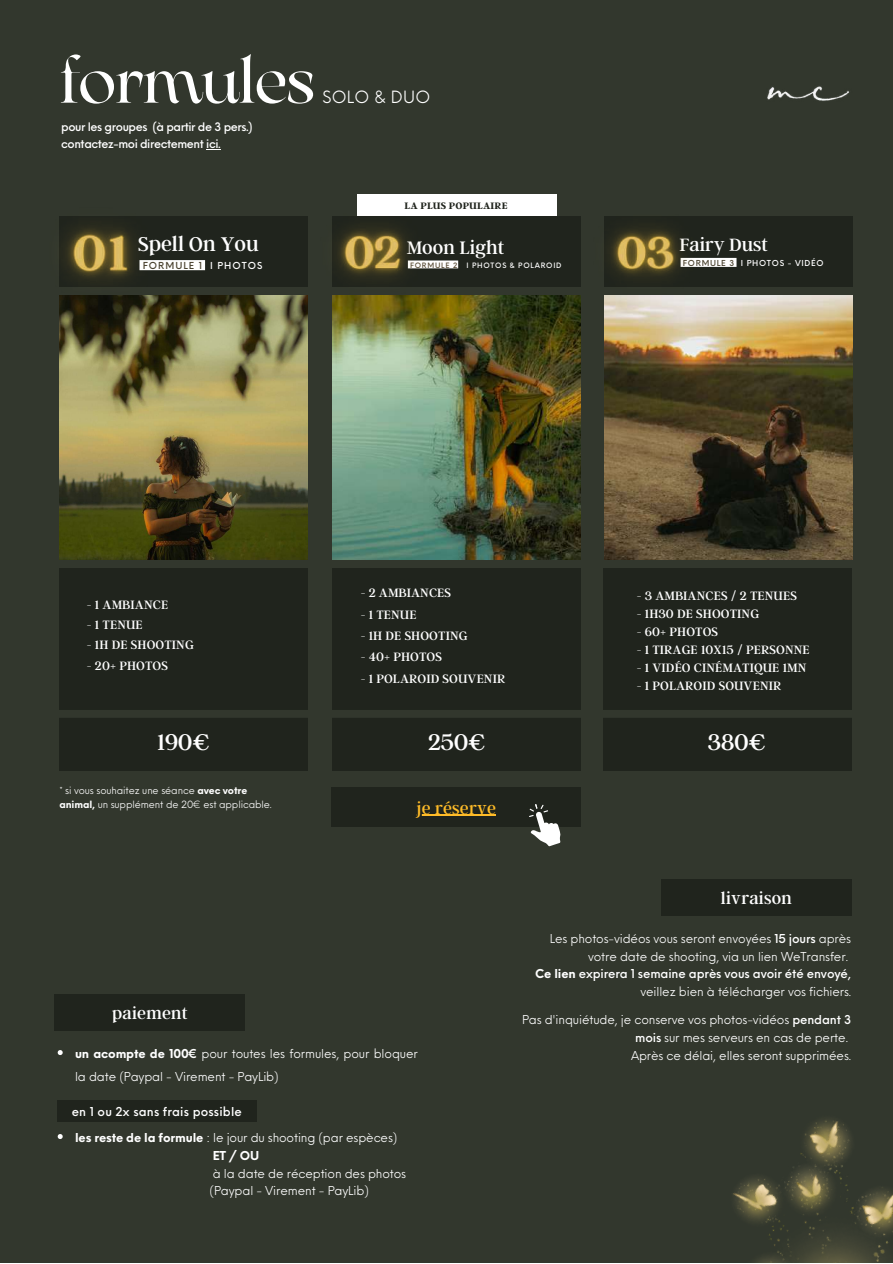
<style>
.page{position:relative;width:893px;height:1264px;background:#fff}
.page>*{position:absolute;margin:0;border:0;box-sizing:border-box;transform-origin:0 0}
.t1{font:67.5px "Arsenica";letter-spacing:-.02em;color:#fff}
.t2{font:25.05px "Argent CF";letter-spacing:-.02em;color:#fff}
.t3{font:22.05px "Argent CF";color:#fff}
.t4{font:20.1px "Argent CF";color:#fff}
.t5{font:19.8px "Argent CF";color:#fff}
.t6{font:18px "Argent CF";letter-spacing:.015em;color:#fff}
.t7{font:18px "Argent CF";letter-spacing:.015em;color:#ffbc28}
.t8{font:16.5px "Neue Einstellung";letter-spacing:.015em;color:#fff}
.t9{font:13.5px "Argent CF";letter-spacing:.01em;color:#fff}
.t10{font:12px/18px "Neue Einstellung";letter-spacing:-.01em;color:#fff}
.t11{font:500 12px "Neue Einstellung";letter-spacing:.015em;color:#fff}
.t12{font:500 11.55px/17.2px "Neue Einstellung";letter-spacing:-.035em;color:#fff}
.t13{font:700 10.35px "Argent CF";letter-spacing:.015em;color:#20241d}
.t14{font:9.75px/14.7px "Neue Einstellung";letter-spacing:-.01em;color:#fff}
.t15{font:500 9.45px "Neue Einstellung";letter-spacing:.105em;color:#4a422f}
.t16{font:500 8.1px "Neue Einstellung";letter-spacing:.085em;color:#fff}
.t17{font:500 7.2px "Neue Einstellung";letter-spacing:.105em;color:#fff}
.s1{color:#fff}
.s2{color:#584b35}
.s3{color:#4a422f}
.s4{font-weight:700}
.s5{font-weight:500}
</style>
<div class="page">
<div style="left:0;top:0;width:892px;height:1262px;background:#32372d"></div>
<img style="left:767px;top:86px;width:82px;height:15px">
<div style="left:55px;top:994px;width:190px;height:36px;background:#20241d"></div>
<svg style="left:58px;top:1050px;width:5px;height:5px"></svg>
<svg style="left:58px;top:1134px;width:5px;height:4px"></svg>
<div style="left:57px;top:1099px;width:199px;height:22px;background:#20241d"></div>
<div style="left:331px;top:786px;width:250px;height:40px;background:#20241d"></div>
<hr style="left:416px;top:814px;width:80px;height:2px;background:#ffbc28">
<svg style="left:529px;top:804px;width:31px;height:42px"></svg>
<div style="left:332px;top:216px;width:248px;height:71px;background:#20241d"></div>
<div style="left:357px;top:195px;width:200px;height:21px;background:#fff"></div>
<div style="left:332px;top:568px;width:248px;height:202px;background:#20241d"></div>
<div style="left:603px;top:568px;width:248px;height:202px;background:#20241d"></div>
<img style="left:332px;top:295px;width:248px;height:264px">
<div style="left:59px;top:216px;width:249px;height:71px;background:#20241d"></div>
<div style="left:59px;top:568px;width:248px;height:202px;background:#20241d"></div>
<div style="left:55px;top:710px;width:837px;height:7px;background:#32372d"></div>
<img style="left:59px;top:295px;width:249px;height:264px">
<div style="left:604px;top:216px;width:248px;height:71px;background:#20241d"></div>
<img style="left:604px;top:295px;width:248px;height:264px">
<div style="left:661px;top:879px;width:190px;height:36px;background:#20241d"></div>
<svg style="left:206px;top:149px;width:14px;height:1px"></svg>
<img style="left:733px;top:1119px;width:159px;height:143px">
<img style="left:59px;top:226px;width:123px;height:109px">
<div style="left:139px;top:260px;width:66px;height:10px;background:#fff"></div>
<div style="left:408px;top:260px;width:50px;height:8px;background:#fff"></div>
<img style="left:296px;top:194px;width:151px;height:133px">
<div style="left:680px;top:258px;width:56px;height:9px;background:#fff"></div>
<img style="left:569px;top:216px;width:151px;height:109px">
<h1 class="t1" style="left:59px;top:54px;width:258px">formules</h1>
<p class="t12" style="left:61px;top:117px;width:193px">pour les groupes (à partir de 3 pers.) contactez-moi directement ici.</p>
<h3 class="t8" style="left:322px;top:82px;width:109px">SOLO &amp; DUO</h3>
<h3 class="t3" style="left:138px;top:229px;width:122px">Spell On You</h3>
<p class="t15" style="left:143px;top:257px;width:121px">FORMULE 1 <span class="s1">I PHOTOS</span></p>
<p class="t13" style="left:404px;top:199px;width:104px">LA PLUS POPULAIRE</p>
<h3 class="t4" style="left:407px;top:235px;width:99px">Moon Light</h3>
<p class="t17" style="left:410px;top:258px;width:153px"><span class="s2">FORMULE 2</span> I PHOTOS &amp; POLAROID</p>
<h3 class="t5" style="left:679px;top:232px;width:90px">Fairy Dust</h3>
<p class="t16" style="left:682px;top:256px;width:142px"><span class="s3">FORMULE 3</span> I PHOTOS - VIDÉO</p>
<p class="t9" style="left:87px;top:596px;width:83px">- 1 AMBIANCE</p>
<p class="t9" style="left:87px;top:616px;width:57px">- 1 TENUE</p>
<p class="t9" style="left:87px;top:636px;width:108px">- 1H DE SHOOTING</p>
<p class="t9" style="left:87px;top:656px;width:82px">- 20+ PHOTOS</p>
<p class="t9" style="left:361px;top:584px;width:92px">- 2 AMBIANCES</p>
<p class="t9" style="left:361px;top:605px;width:57px">- 1 TENUE</p>
<p class="t9" style="left:361px;top:627px;width:108px">- 1H DE SHOOTING</p>
<p class="t9" style="left:361px;top:648px;width:83px">- 40+ PHOTOS</p>
<p class="t9" style="left:361px;top:669px;width:146px">- 1 POLAROID SOUVENIR</p>
<p class="t9" style="left:636px;top:586px;width:161px">- 3 AMBIANCES / 2 TENUES</p>
<p class="t9" style="left:636px;top:604px;width:124px">- 1H30 DE SHOOTING</p>
<p class="t9" style="left:636px;top:622px;width:83px">- 60+ PHOTOS</p>
<p class="t9" style="left:636px;top:640px;width:174px">- 1 TIRAGE 10X15 / PERSONNE</p>
<p class="t9" style="left:636px;top:658px;width:171px">- 1 VIDÉO CINÉMATIQUE 1MN</p>
<p class="t9" style="left:636px;top:676px;width:146px">- 1 POLAROID SOUVENIR</p>
<h2 class="t2" style="left:157px;top:726px;width:54px">190€</h2>
<h2 class="t2" style="left:428px;top:726px;width:59px">250€</h2>
<h2 class="t2" style="left:707px;top:726px;width:60px">380€</h2>
<p class="t14" style="left:59px;top:781px;width:214px">* si vous souhaitez une séance <span class="s4">avec votre animal,</span> un supplément de 20€ est applicable.</p>
<h3 class="t7" style="left:416px;top:796px;width:81px">je réserve</h3>
<h3 class="t6" style="left:112px;top:1001px;width:77px">paiement</h3>
<p class="t10" style="left:75px;top:1040px;width:344px;line-height:23px"><span class="s4">un acompte de 100€</span> pour toutes les formules, pour bloquer la date (Paypal - Virement - PayLib)</p>
<p class="t11" style="left:72px;top:1100px;width:172px">en 1 ou 2x sans frais possible</p>
<p class="t10" style="left:75px;top:1127px;width:324px;text-align:center"><span class="s4">les reste de la formule</span> : le jour du shooting (par espèces)<br><span class="s4">ET / OU</span></p>
<p class="t10" style="left:209px;top:1163px;width:198px;line-height:17px">à la date de réception des photos (Paypal - Virement - PayLib)</p>
<h3 class="t6" style="left:720px;top:886px;width:73px">livraison</h3>
<p class="t10" style="left:535px;top:928px;width:317px;text-align:right">Les photos-vidéos vous seront envoyées <span class="s5">15 jours</span> après votre date de shooting, via un lien WeTransfer.<br><span class="s4">Ce lien</span> <span class="s5">expirera 1 semaine après vous avoir été envoyé, </span>veillez bien à télécharger vos fichiers.</p>
<p class="t10" style="left:522px;top:1009px;width:331px;text-align:right">Pas d'inquiétude, je conserve vos photos-vidéos <span class="s5">pendant 3 mois</span> sur mes serveurs en cas de perte.<br>Après ce délai, elles seront supprimées.</p>
</div>
